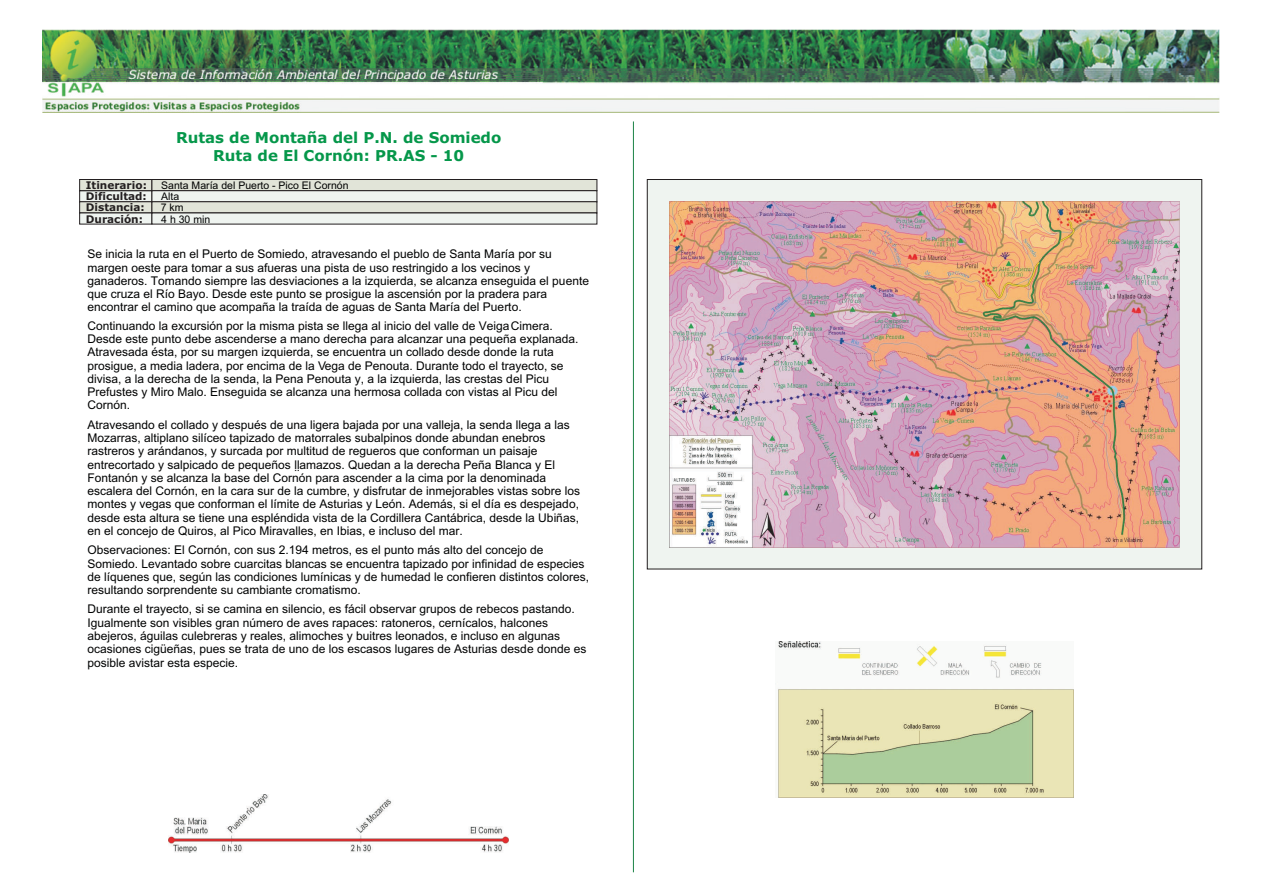
<style>
.page{position:relative;width:1263px;height:894px;background:#fff}
.page>*{position:absolute;margin:0;border:0;box-sizing:border-box;transform-origin:0 0}
.t1{font:700 15px/18.3px "Verdana";color:#05974a;text-align:center}
.t2{font:12px/13.4px "Arial Asturiana";color:#010202}
.t3{font:10.5px/11.2px "Arial Asturiana";color:#010202}
.t4{font:700 10.5px/11.2px "Verdana";color:#231f20}
</style>
<div class="page">
<img style="left:778px;top:642px;width:295px;height:156px">
<img style="left:168px;top:794px;width:340px;height:59px">
<div style="left:647px;top:180px;width:555px;height:389px;background:#eff4f0"></div>
<img style="left:669px;top:201px;width:511px;height:346px">
<hr style="left:633px;top:121px;width:1px;height:751px;background:#1a8345">
<div style="left:79px;top:191px;width:73px;height:11px;background:#eff4f0;border:1px solid #231f20"></div>
<div style="left:79px;top:202px;width:73px;height:11px;background:#e1e4d8;border:1px solid #231f20"></div>
<div style="left:79px;top:213px;width:73px;height:11px;background:#eff4f0"></div>
<div style="left:79px;top:179px;width:73px;height:12px;background:#e1e4d8;border:1px solid #231f20"></div>
<div style="left:152px;top:179px;width:445px;height:12px;background:#e1e4d8;border:1px solid #231f20"></div>
<div style="left:152px;top:191px;width:445px;height:11px;background:#eff4f0;border:1px solid #231f20"></div>
<div style="left:152px;top:202px;width:445px;height:11px;background:#e1e4d8;border:1px solid #231f20"></div>
<div style="left:152px;top:213px;width:445px;height:11px;background:#eff4f0"></div>
<img style="left:43px;top:29px;width:1177px;height:84px">
<p class="t1" style="left:176px;top:130px;width:327px">Rutas de Montaña del P.N. de Somiedo<br>Ruta de El Cornón: PR.AS - 10</p>
<p class="t4" style="left:86px;top:180px;width:63px">Itinerario:<br>Dificultad:<br>Distancia:<br>Duración:</p>
<p class="t3" style="left:161px;top:191px;width:51px">Alta<br>7 km<br>4 h 30 min</p>
<p class="t3" style="left:161px;top:180px;width:189px">Santa María del Puerto - Pico El Cornón</p>
<p class="t2" style="left:87px;top:248px;width:503px">Se inicia la ruta en el Puerto de Somiedo, atravesando el pueblo de Santa María por su margen oeste para tomar a sus afueras una pista de uso restringido a los vecinos y ganaderos. Tomando siempre las desviaciones a la izquierda, se alcanza enseguida el puente que cruza el Río Bayo. Desde este punto se prosigue la ascensión por la pradera para encontrar el camino que acompaña la traída de aguas de Santa María del Puerto.</p>
<p class="t2" style="left:87px;top:319px;width:492px">Continuando la excursión por la misma pista se llega al inicio del valle de Veiga Cimera.<br>Desde este punto debe ascenderse a mano derecha para alcanzar una pequeña explanada.<br>Atravesada ésta, por su margen izquierda, se encuentra un collado desde donde la ruta prosigue, a media ladera, por encima de la Vega de Penouta. Durante todo el trayecto, se divisa, a la derecha de la senda, la Pena Penouta y, a la izquierda, las crestas del Picu Prefustes y Miro Malo. Enseguida se alcanza una hermosa collada con vistas al Picu del Cornón.</p>
<p class="t2" style="left:87px;top:418px;width:494px">Atravesando el collado y después de una ligera bajada por una valleja, la senda llega a las Mozarras, altiplano silíceo tapizado de matorrales subalpinos donde abundan enebros rastreros y arándanos, y surcada por multitud de regueros que conforman un paisaje entrecortado y salpicado de pequeños $$amazos. Quedan a la derecha Peña Blanca y El Fontanón y se alcanza la base del Cornón para ascender a la cima por la denominada escalera del Cornón, en la cara sur de la cumbre, y disfrutar de inmejorables vistas sobre los montes y vegas que conforman el límite de Asturias y León. Además, si el día es despejado, desde esta altura se tiene una espléndida vista de la Cordillera Cantábrica, desde la Ubiñas, en el concejo de Quiros, al Pico Miravalles, en Ibias, e incluso del mar.</p>
<p class="t2" style="left:87px;top:544px;width:503px">Observaciones: El Cornón, con sus 2.194 metros, es el punto más alto del concejo de Somiedo. Levantado sobre cuarcitas blancas se encuentra tapizado por infinidad de especies de líquenes que, según las condiciones lumínicas y de humedad le confieren distintos colores, resultando sorprendente su cambiante cromatismo.</p>
<p class="t2" style="left:87px;top:603px;width:500px">Durante el trayecto, si se camina en silencio, es fácil observar grupos de rebecos pastando.<br>Igualmente son visibles gran número de aves rapaces: ratoneros, cernícalos, halcones abejeros, águilas culebreras y reales, alimoches y buitres leonados, e incluso en algunas ocasiones cigüeñas, pues se trata de uno de los escasos lugares de Asturias desde donde es posible avistar esta especie.</p>
</div>
